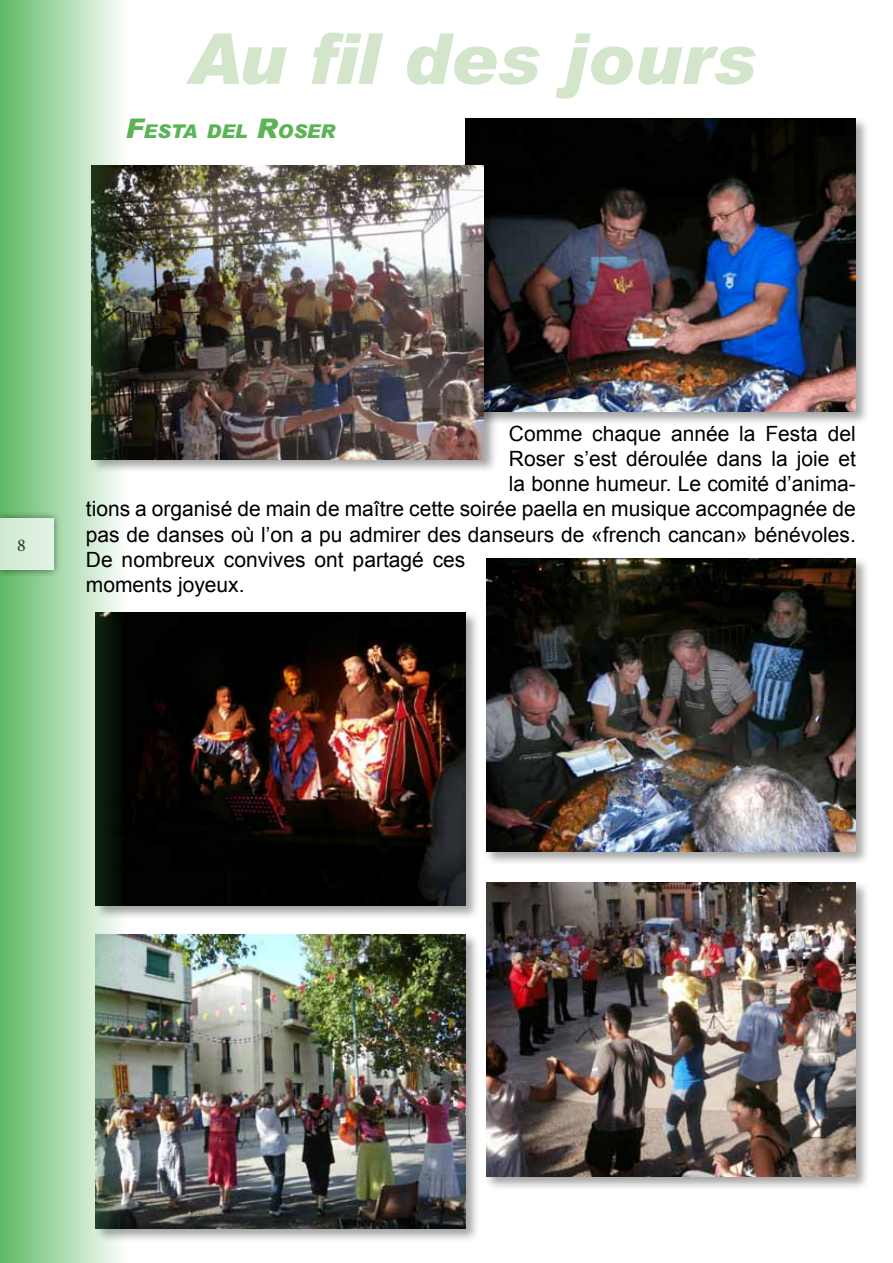
<style>
.page{position:relative;width:893px;height:1263px;background:#fff}
.page>*{position:absolute;margin:0;border:0;box-sizing:border-box;transform-origin:0 0}
.t1{font:italic 900 70.5px "Arial";color:#d3e6cc}
.t2{font:21px "Arial";color:#000}
.t3{font:italic 900 18.9px "Arial";color:#5bb355}
.t4{font:18px "Minion Pro";color:#000}
.s1{font-size:27px}
</style>
<div class="page">
<div style="left:93px;top:610px;width:387px;height:310px;background:#000;opacity:.36"></div>
<img style="left:125px;top:612px;width:340px;height:294px">
<div style="left:484px;top:556px;width:386px;height:310px;background:#000;opacity:.36"></div>
<img style="left:486px;top:558px;width:370px;height:294px">
<div style="left:484px;top:880px;width:386px;height:310px;background:#000;opacity:.36"></div>
<img style="left:486px;top:883px;width:370px;height:294px">
<div style="left:93px;top:932px;width:387px;height:310px;background:#000;opacity:.36"></div>
<img style="left:125px;top:935px;width:340px;height:293px">
<div style="left:463px;top:116px;width:407px;height:310px;background:#000;opacity:.36"></div>
<img style="left:465px;top:118px;width:391px;height:294px">
<div style="left:89px;top:163px;width:408px;height:311px;background:#000;opacity:.36"></div>
<img style="left:125px;top:165px;width:358px;height:294px">
<svg style="left:0;top:0;width:125px;height:1263px;background:#8ebb90"></svg>
<div style="left:0;top:510px;width:61px;height:68px;background:#000;opacity:.75"></div>
<div style="left:0;top:519px;width:53px;height:51px;background:#d9efdb"></div>
<h1 class="t1" style="left:187px;top:15px;width:570px">Au fil des jours</h1>
<p class="t3" style="left:125px;top:119px;width:211px"><span class="s1">F</span>ESTA DEL <span class="s1">R</span>OSER</p>
<p class="t4" style="left:17px;top:533px;width:10px">8</p>
<p class="t2" style="left:509px;top:420px;width:348px">Comme chaque année la Festa del</p>
<p class="t2" style="left:509px;top:445px;width:348px">Roser s’est déroulée dans la joie et</p>
<p class="t2" style="left:509px;top:470px;width:348px">la bonne humeur. Le comité d’anima-</p>
<p class="t2" style="left:86px;top:495px;width:771px">tions a organisé de main de maître cette soirée paella en musique accompagnée de</p>
<p class="t2" style="left:86px;top:520px;width:771px">pas de danses où l’on a pu admirer des danseurs de «french cancan» bénévoles.</p>
<p class="t2" style="left:86px;top:546px;width:381px">De nombreux convives ont partagé ces</p>
<p class="t2" style="left:86px;top:571px;width:160px">moments joyeux.</p>
</div>
